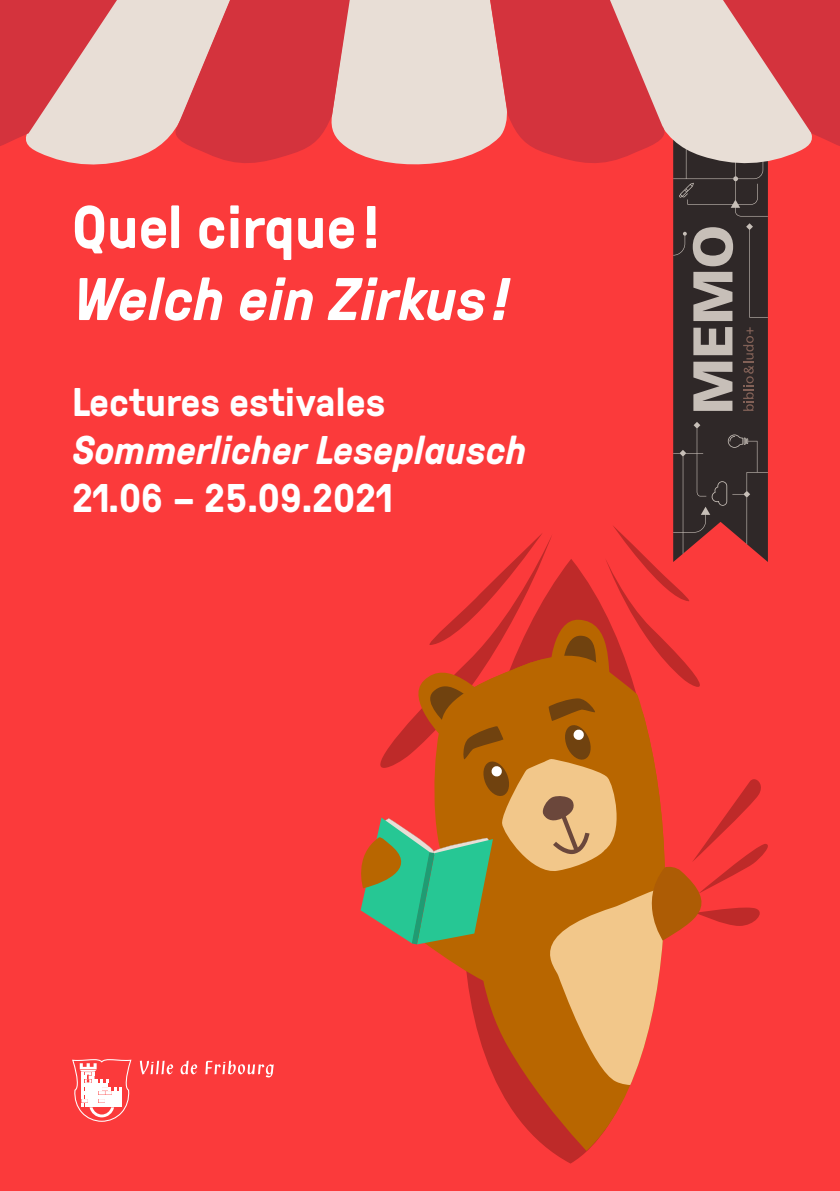
<style>
.page{position:relative;width:840px;height:1191px;background:#fff}
.page>*{position:absolute;margin:0;border:0;box-sizing:border-box;transform-origin:0 0}
.t1{font:italic 700 60px "GT Pressura";color:#fff}
.t2{font:700 60px "GT Pressura";color:#fff}
.t3{font:700 40px "GT Pressura";color:#fff}
.t4{font:italic 700 40px "GT Pressura";color:#fff}
</style>
<div class="page">
<div style="left:0;top:0;width:839px;height:1191px;background:#fb3a3b"></div>
<svg style="left:72px;top:1059px;width:60px;height:63px"></svg>
<svg style="left:140px;top:1060px;width:133px;height:17px"></svg>
<div style="left:673px;top:216px;width:94px;height:206px;background:#2f2828"></div>
<svg style="left:673px;top:168px;width:94px;height:48px"></svg>
<svg style="left:673px;top:232px;width:13px;height:23px"></svg>
<div style="left:745px;top:223px;width:22px;height:95px;background:#2f2828"></div>
<svg style="left:742px;top:327px;width:11px;height:84px"></svg>
<svg style="left:693px;top:362px;width:39px;height:49px"></svg>
<svg style="left:693px;top:327px;width:39px;height:28px"></svg>
<svg style="left:693px;top:272px;width:39px;height:49px"></svg>
<svg style="left:692px;top:227px;width:40px;height:39px"></svg>
<svg style="left:501px;top:1092px;width:126px;height:70px"></svg>
<svg style="left:360px;top:422px;width:408px;height:670px"></svg>
<svg style="left:0;top:0;width:420px;height:165px"></svg>
<svg style="left:420px;top:0;width:419px;height:168px"></svg>
<h1 class="t2" style="left:72px;top:183px;width:308px">Quel cirque!</h1>
<h1 class="t1" style="left:72px;top:255px;width:437px">Welch ein Zirkus!</h1>
<p class="t3" style="left:72px;top:373px;width:315px">Lectures estivales</p>
<p class="t4" style="left:72px;top:421px;width:455px">Sommerlicher Leseplausch</p>
<p class="t3" style="left:72px;top:469px;width:323px">21.06 – 25.09.2021</p>
</div>
